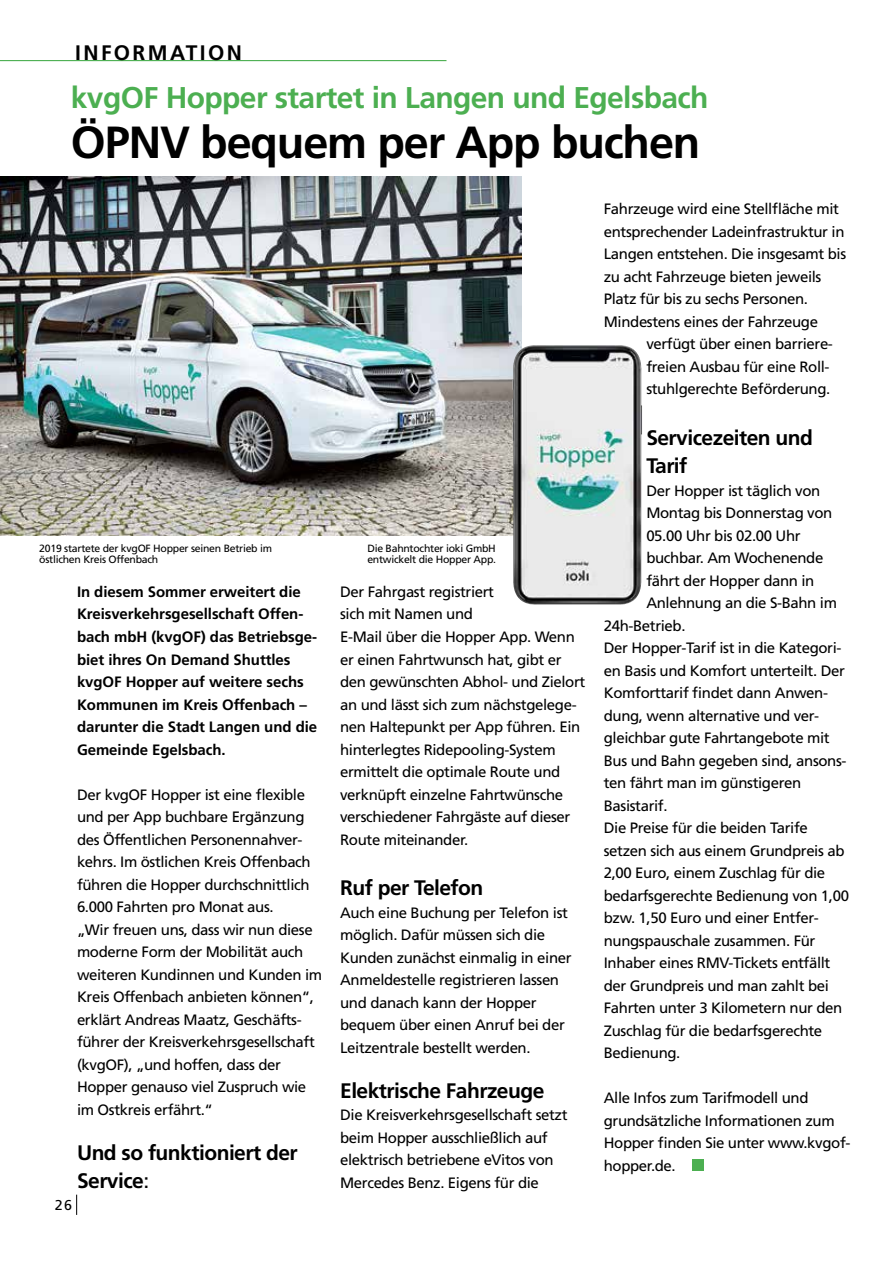
<style>
.page{position:relative;width:893px;height:1263px;background:#fff}
.page>*{position:absolute;margin:0;border:0;box-sizing:border-box;transform-origin:0 0}
.t1{font:700 45px "Frutiger LT Std";letter-spacing:-.025em;color:#000}
.t2{font:700 30px "Frutiger LT Std";letter-spacing:-.02em;color:#4caf51}
.t3{font:700 21px/28px "Frutiger LT Std";letter-spacing:-.025em;color:#000}
.t4{font:700 21px "Frutiger LT Std";letter-spacing:.115em;color:#000}
.t5{font:15px/22.5px "Frutiger LT Std";letter-spacing:-.025em;color:#000}
.t6{font:700 15px/22.5px "Frutiger LT Std";letter-spacing:-.005em;color:#000}
.t7{font:14.25px "Frutiger LT Std";color:#000}
.t8{font:10.5px/11.2px "Frutiger LT Std";letter-spacing:-.025em;color:#000}
.s1{font-weight:400}
</style>
<div class="page">
<svg style="left:76px;top:1195px;width:1px;height:20px"></svg>
<hr style="left:0;top:60px;width:446px;height:1px;background:#4caf51">
<img style="left:0;top:176px;width:521px;height:359px">
<div style="left:692px;top:1159px;width:12px;height:12px;background:#4caf51"></div>
<img style="left:513px;top:345px;width:116px;height:260px">
<h3 class="t4" style="left:75px;top:41px;width:168px">INFORMATION</h3>
<h2 class="t2" style="left:71px;top:79px;width:639px">kvgOF Hopper startet in Langen und Egelsbach</h2>
<h1 class="t1" style="left:71px;top:116px;width:631px">ÖPNV bequem per App buchen</h1>
<p class="t8" style="left:39px;top:543px;width:234px">2019 startete der kvgOF Hopper seinen Betrieb im östlichen Kreis Offenbach</p>
<p class="t6" style="left:77px;top:581px;width:242px">In diesem Sommer erweitert die<br>Kreisverkehrsgesellschaft Offen&shy;bach mbH (kvgOF) das Betriebsge&shy;biet ihres On Demand Shuttles kvgOF Hopper auf weitere sechs<br>Kommunen im Kreis Offenbach – darunter die Stadt Langen und die<br>Gemeinde Egelsbach.</p>
<p class="t5" style="left:77px;top:783px;width:247px">Der kvgOF Hopper ist eine flexible und per App buchbare Ergänzung des Öffentlichen Personennahver&shy;kehrs. Im östlichen Kreis Offenbach führen die Hopper durchschnittlich 6.000 Fahrten pro Monat aus.<br>„Wir freuen uns, dass wir nun diese moderne Form der Mobilität auch weiteren Kundinnen und Kunden im Kreis Offenbach anbieten können“, erklärt Andreas Maatz, Geschäfts&shy;führer der Kreisverkehrsgesellschaft (kvgOF), „und hoffen, dass der Hopper genauso viel Zuspruch wie im Ostkreis erfährt.“</p>
<h3 class="t3" style="left:77px;top:1138px;width:222px">Und so funktioniert der<br>Service<span class="s1">:</span></h3>
<p class="t7" style="left:55px;top:1197px;width:18px">26</p>
<p class="t8" style="left:367px;top:543px;width:130px">Die Bahntochter ioki GmbH entwickelt die Hopper App.</p>
<p class="t5" style="left:340px;top:581px;width:247px">Der Fahrgast registriert<br>sich mit Namen und<br>E-Mail über die Hopper App. Wenn er einen Fahrtwunsch hat, gibt er den gewünschten Abhol- und Zielort an und lässt sich zum nächstgelege&shy;nen Haltepunkt per App führen. Ein hinterlegtes Ridepooling-System ermittelt die optimale Route und verknüpft einzelne Fahrtwünsche verschiedener Fahrgäste auf dieser<br>Route miteinander.</p>
<h3 class="t3" style="left:340px;top:874px;width:145px">Ruf per Telefon</h3>
<p class="t5" style="left:340px;top:901px;width:233px">Auch eine Buchung per Telefon ist möglich. Dafür müssen sich die<br>Kunden zunächst einmalig in einer<br>Anmeldestelle registrieren lassen und danach kann der Hopper bequem über einen Anruf bei der<br>Leitzentrale bestellt werden.</p>
<h3 class="t3" style="left:340px;top:1076px;width:206px">Elektrische Fahrzeuge</h3>
<p class="t5" style="left:340px;top:1104px;width:229px">Die Kreisverkehrsgesellschaft setzt beim Hopper ausschließlich auf elektrisch betriebene eVitos von Mercedes Benz. Eigens für die</p>
<p class="t5" style="left:604px;top:198px;width:244px">Fahrzeuge wird eine Stellfläche mit entsprechender Ladeinfrastruktur in Langen entstehen. Die insgesamt bis zu acht Fahrzeuge bieten jeweils Platz für bis zu sechs Personen.<br>Mindestens eines der Fahrzeuge</p>
<p class="t5" style="left:646px;top:333px;width:188px">verfügt über einen barriere&shy;freien Ausbau für eine Roll&shy;stuhlgerechte Beförderung.</p>
<h3 class="t3" style="left:646px;top:424px;width:168px">Servicezeiten und<br>Tarif</h3>
<p class="t5" style="left:646px;top:479px;width:175px">Der Hopper ist täglich von</p>
<p class="t5" style="left:646px;top:502px;width:188px">Montag bis Donnerstag von</p>
<p class="t5" style="left:646px;top:524px;width:156px">05.00 Uhr bis 02.00 Uhr</p>
<p class="t5" style="left:646px;top:547px;width:178px">buchbar. Am Wochenende</p>
<p class="t5" style="left:646px;top:569px;width:170px">fährt der Hopper dann in</p>
<p class="t5" style="left:646px;top:592px;width:192px">Anlehnung an die S-Bahn im</p>
<p class="t5" style="left:604px;top:614px;width:83px">24h-Betrieb.</p>
<p class="t5" style="left:604px;top:637px;width:239px">Der Hopper-Tarif ist in die Kategori-</p>
<p class="t5" style="left:604px;top:659px;width:243px">en Basis und Komfort unterteilt. Der</p>
<p class="t5" style="left:604px;top:682px;width:226px">Komforttarif findet dann Anwen-</p>
<p class="t5" style="left:604px;top:704px;width:217px">dung, wenn alternative und ver-</p>
<p class="t5" style="left:604px;top:727px;width:227px">gleichbar gute Fahrtangebote mit</p>
<p class="t5" style="left:604px;top:749px;width:244px">Bus und Bahn gegeben sind, ansons-</p>
<p class="t5" style="left:604px;top:772px;width:199px">ten fährt man im günstigeren</p>
<p class="t5" style="left:604px;top:794px;width:65px">Basistarif.</p>
<p class="t5" style="left:604px;top:817px;width:206px">Die Preise für die beiden Tarife</p>
<p class="t5" style="left:604px;top:839px;width:242px">setzen sich aus einem Grundpreis ab</p>
<p class="t5" style="left:604px;top:862px;width:223px">2,00 Euro, einem Zuschlag für die</p>
<p class="t5" style="left:604px;top:884px;width:247px">bedarfsgerechte Bedienung von 1,00</p>
<p class="t5" style="left:604px;top:907px;width:216px">bzw. 1,50 Euro und einer Entfer-</p>
<p class="t5" style="left:604px;top:929px;width:213px">nungspauschale zusammen. Für</p>
<p class="t5" style="left:604px;top:952px;width:228px">Inhaber eines RMV-Tickets entfällt</p>
<p class="t5" style="left:604px;top:974px;width:227px">der Grundpreis und man zahlt bei</p>
<p class="t5" style="left:604px;top:997px;width:240px">Fahrten unter 3 Kilometern nur den</p>
<p class="t5" style="left:604px;top:1019px;width:220px">Zuschlag für die bedarfsgerechte</p>
<p class="t5" style="left:604px;top:1042px;width:78px">Bedienung.</p>
<p class="t5" style="left:604px;top:1087px;width:248px">Alle Infos zum Tarifmodell und grundsätzliche Informationen zum<br>Hopper finden Sie unter www.kvgof&shy;hopper.de.</p>
</div>
